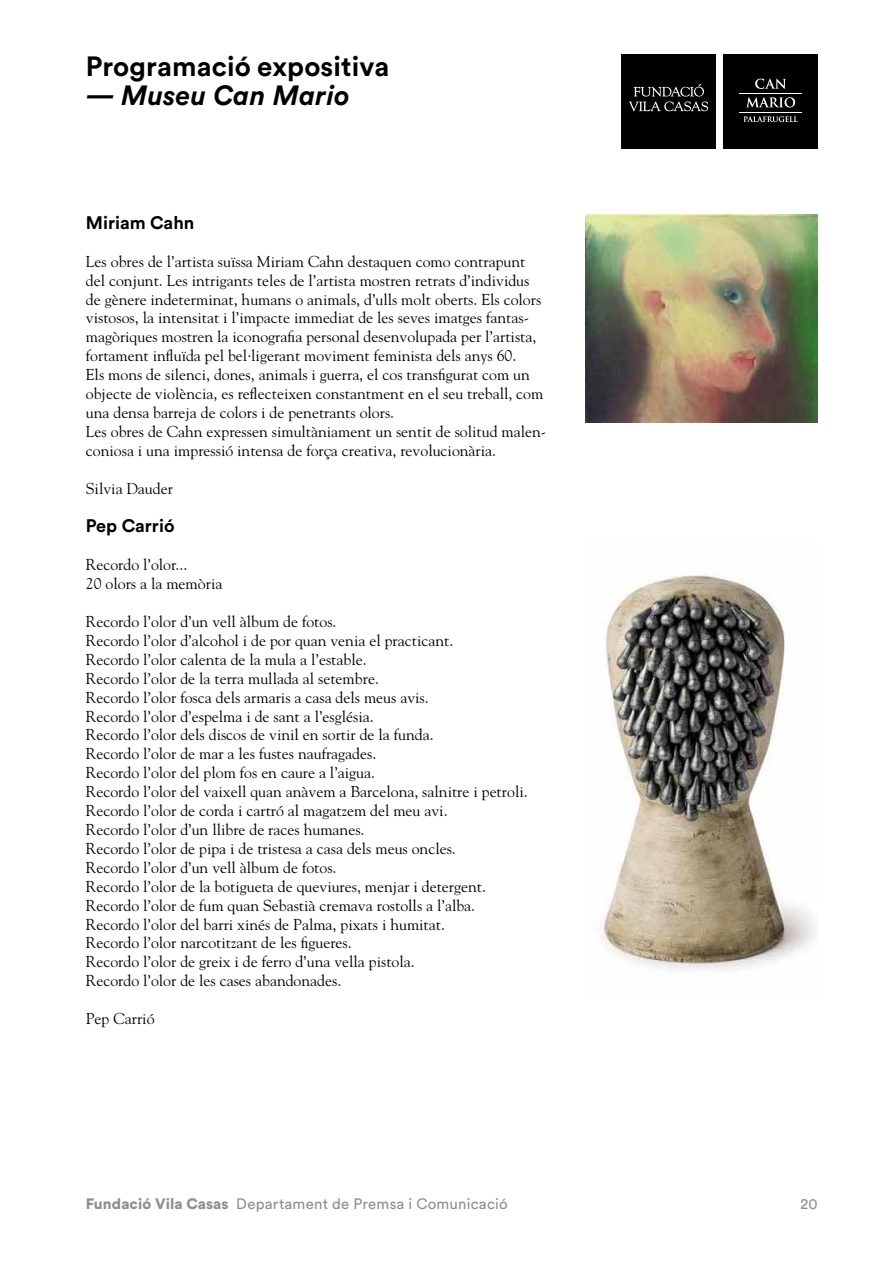
<style>
.page{position:relative;width:893px;height:1263px;background:#fff}
.page>*{position:absolute;margin:0;border:0;box-sizing:border-box;transform-origin:0 0}
.t1{font:700 27.6px "Circular Std";letter-spacing:.005em;color:#000}
.t2{font:italic 700 27.6px "Circular Std";letter-spacing:.005em;color:#000}
.t3{font:700 18px "Circular Std";color:#000}
.t4{font:15.75px/18.9px "Goudy Std";color:#000}
.t5{font:15px "Circular Std";letter-spacing:.015em;color:#8e8e8e}
.s1{font-weight:900}
</style>
<div class="page">
<div style="left:621px;top:54px;width:95px;height:94px;background:#000"></div>
<svg style="left:629px;top:84px;width:79px;height:27px"></svg>
<div style="left:723px;top:54px;width:95px;height:94px;background:#000"></div>
<hr style="left:739px;top:93px;width:63px;height:1px;background:#fff">
<hr style="left:739px;top:112px;width:63px;height:1px;background:#fff">
<svg style="left:755px;top:79px;width:31px;height:10px"></svg>
<svg style="left:746px;top:97px;width:49px;height:10px"></svg>
<svg style="left:743px;top:116px;width:55px;height:6px"></svg>
<img style="left:586px;top:214px;width:232px;height:209px">
<img style="left:599px;top:573px;width:218px;height:398px">
<h1 class="t1" style="left:86px;top:49px;width:305px">Programació expositiva</h1>
<h1 class="t2" style="left:86px;top:78px;width:266px">— Museu Can Mario</h1>
<p class="t3" style="left:86px;top:211px;width:110px">Miriam Cahn</p>
<p class="t4" style="left:86px;top:252px;width:462px">Les obres de l’artista suïssa Miriam Cahn destaquen como contrapunt del conjunt. Les intrigants teles de l’artista mostren retrats d’individus de gènere indeterminat, humans o animals, d’ulls molt oberts. Els colors vistosos, la intensitat i l’impacte immediat de les seves imatges fantas&shy;magòriques mostren la iconografia personal desenvolupada per l’artista, fortament influïda pel bel·ligerant moviment feminista dels anys 60.<br>Els mons de silenci, dones, animals i guerra, el cos transfigurat com un objecte de violència, es reflecteixen constantment en el seu treball, com una densa barreja de colors i de penetrants olors.<br>Les obres de Cahn expressen simultàniament un sentit de solitud malen&shy;coniosa i una impressió intensa de força creativa, revolucionària.</p>
<p class="t4" style="left:86px;top:478px;width:89px">Silvia Dauder</p>
<p class="t3" style="left:86px;top:514px;width:90px">Pep Carrió</p>
<p class="t4" style="left:86px;top:555px;width:138px">Recordo l’olor...<br>20 olors a la memòria</p>
<p class="t4" style="left:86px;top:612px;width:443px">Recordo l’olor d’un vell àlbum de fotos.<br>Recordo l’olor d’alcohol i de por quan venia el practicant.<br>Recordo l’olor calenta de la mula a l’estable.<br>Recordo l’olor de la terra mullada al setembre.<br>Recordo l’olor fosca dels armaris a casa dels meus avis.<br>Recordo l’olor d’espelma i de sant a l’església.<br>Recordo l’olor dels discos de vinil en sortir de la funda.<br>Recordo l’olor de mar a les fustes naufragades.<br>Recordo l’olor del plom fos en caure a l’aigua.<br>Recordo l’olor del vaixell quan anàvem a Barcelona, salnitre i petroli.<br>Recordo l’olor de corda i cartró al magatzem del meu avi.<br>Recordo l’olor d’un llibre de races humanes.<br>Recordo l’olor de pipa i de tristesa a casa dels meus oncles.<br>Recordo l’olor d’un vell àlbum de fotos.<br>Recordo l’olor de la botigueta de queviures, menjar i detergent.<br>Recordo l’olor de fum quan Sebastià cremava rostolls a l’alba.<br>Recordo l’olor del barri xinés de Palma, pixats i humitat.<br>Recordo l’olor narcotitzant de les figueres.<br>Recordo l’olor de greix i de ferro d’una vella pistola.<br>Recordo l’olor de les cases abandonades.</p>
<p class="t4" style="left:86px;top:1009px;width:70px">Pep Carrió</p>
<p class="t5" style="left:86px;top:1194px;width:423px"><span class="s1">Fundació Vila Casas</span> Departament de Premsa i Comunicació</p>
<p class="t5" style="left:800px;top:1194px;width:19px">20</p>
</div>
